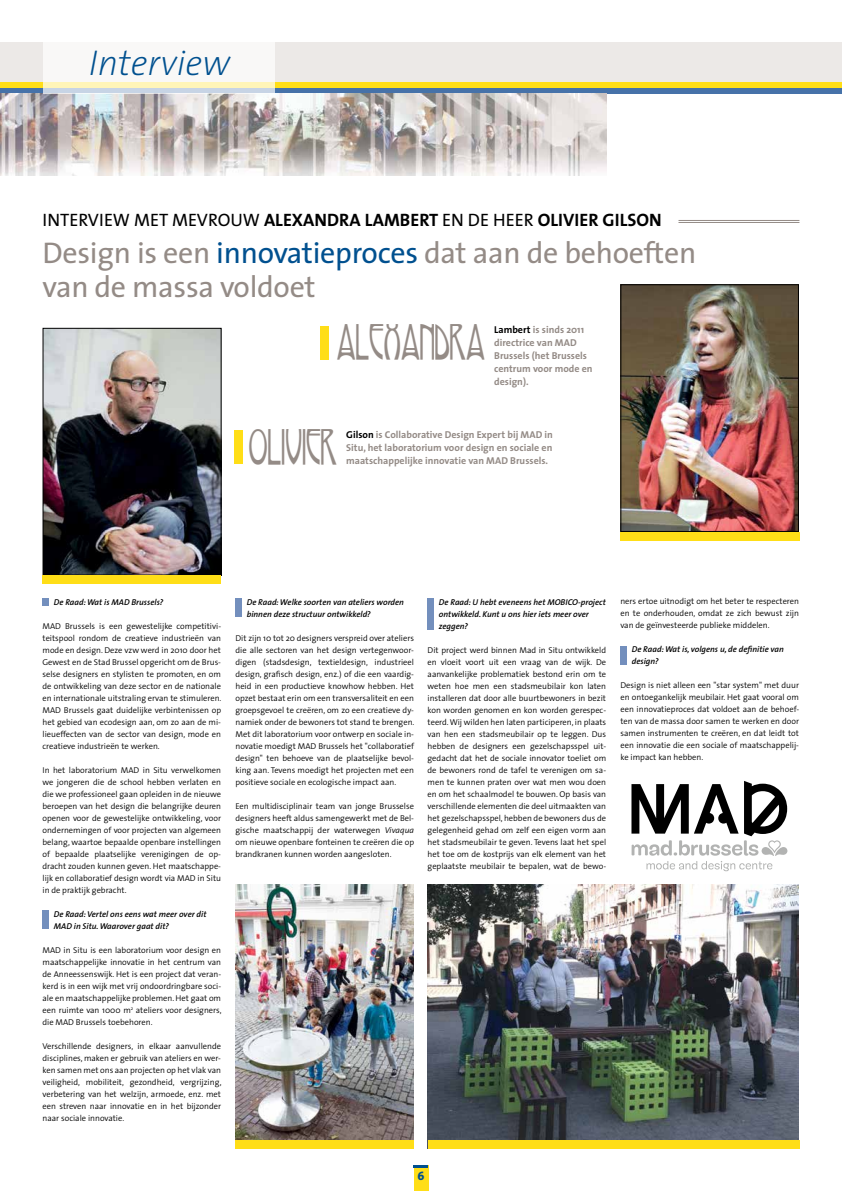
<style>
.page{position:relative;width:842px;height:1191px;background:#fff}
.page>*{position:absolute;margin:0;border:0;box-sizing:border-box;transform-origin:0 0}
.t1{font:41.4px "Rivanna";color:#948b86}
.t2{font:italic 200 36px "The Sans";color:#00508f}
.t3{font:30px/34px "The Sans";letter-spacing:-.01em;color:#948b86}
.t4{font:18px "The Sans";color:#000}
.t5{font:700 18px "The Sans";color:#000}
.t6{font:800 12px "The Sans";color:#00508f}
.t7{font:700 10px/13px "The Sans";color:#948b86}
.t8{font:300 8.5px/12px "The Sans";color:#000;text-align:justify}
.t9{font:italic 600 8.5px/12px "The Sans";color:#000}
.s1{font-weight:700}
.s2{color:#00508f}
.s3{color:#000}
.s4{font-style:italic}
</style>
<div class="page">
<div style="left:414px;top:1165px;width:14px;height:26px;background:#ffde17"></div>
<hr style="left:414px;top:1165px;width:14px;height:3px;background:#00508f">
<div style="left:0;top:43px;width:842px;height:51px;background:#ece9e7"></div>
<div style="left:0;top:88px;width:842px;height:6px;background:#4672a9"></div>
<div style="left:0;top:82px;width:842px;height:6px;background:#ffde17"></div>
<img style="left:0;top:94px;width:607px;height:81px">
<svg style="left:44px;top:43px;width:231px;height:51px;fill:#f9f8f7"></svg>
<hr style="left:678px;top:220px;width:121px;height:1px;background:#948b86">
<hr style="left:678px;top:222px;width:121px;height:1px;background:#948b86">
<div style="left:320px;top:326px;width:9px;height:33px;background:#ffde17"></div>
<img style="left:45px;top:330px;width:175px;height:243px">
<div style="left:43px;top:328px;width:179px;height:247px;border:1px solid #000"></div>
<div style="left:235px;top:598px;width:6px;height:19px;background:#738fbd"></div>
<img style="left:622px;top:286px;width:175px;height:244px">
<div style="left:620px;top:284px;width:179px;height:248px;border:1px solid #000"></div>
<div style="left:234px;top:430px;width:8px;height:33px;background:#ffde17"></div>
<img style="left:235px;top:884px;width:179px;height:256px">
<div style="left:235px;top:1140px;width:179px;height:8px;background:#ffde17"></div>
<img style="left:428px;top:884px;width:370px;height:256px">
<div style="left:428px;top:1140px;width:371px;height:8px;background:#ffde17"></div>
<svg style="left:631px;top:781px;width:156px;height:90px"></svg>
<div style="left:43px;top:598px;width:6px;height:7px;background:#738fbd"></div>
<div style="left:43px;top:910px;width:6px;height:19px;background:#738fbd"></div>
<div style="left:428px;top:598px;width:6px;height:31px;background:#738fbd"></div>
<div style="left:621px;top:645px;width:6px;height:19px;background:#738fbd"></div>
<div style="left:620px;top:532px;width:179px;height:8px;background:#ffde17"></div>
<div style="left:43px;top:575px;width:178px;height:9px;background:#ffde17"></div>
<h2 class="t2" style="left:89px;top:33px;width:143px">Interview</h2>
<h3 class="t4" style="left:43px;top:205px;width:37px">Intervie</h3>
<h3 class="t4" style="left:113px;top:205px;width:203px">w met mevrouw <span class="s1">Alexandra</span></h3>
<h3 class="t5" style="left:365px;top:205px;width:20px">Lambert</h3>
<h3 class="t4" style="left:442px;top:205px;width:62px">en de heer</h3>
<h3 class="t5" style="left:538px;top:205px;width:22px">Olivier</h3>
<h3 class="t5" style="left:603px;top:205px;width:23px">Gilson</h3>
<h3 class="t3" style="left:43px;top:235px;width:655px">Design is een <span class="s2">innovatieproces</span> dat aan de behoeften van de massa voldoet</h3>
<h1 class="t1" style="left:337px;top:319px;width:150px">ALEXANDRA</h1>
<p class="t7" style="left:494px;top:323px;width:100px"><span class="s3">Lambert</span> is sinds 2011 directrice van MAD<br>Brussels (het Brussels centrum voor mode en design).</p>
<h1 class="t1" style="left:249px;top:423px;width:90px">OLIVIER</h1>
<p class="t7" style="left:346px;top:427px;width:208px;text-align:justify"><span class="s3">Gilson</span> is Collaborative Design Expert bij MAD in Situ, het laboratorium voor design en sociale en maatschappelijke innovatie van MAD Brussels.</p>
<p class="t9" style="left:54px;top:595px;width:111px">De Raad: Wat is MAD Brussels?</p>
<p class="t8" style="left:42px;top:619px;width:180px">MAD Brussels is een gewestelijke competitivi&shy;teitspool rondom de creatieve industrieën van mode en design. Deze vzw werd in 2010 door het Gewest en de Stad Brussel opgericht om de Brus&shy;selse designers en stylisten te promoten, en om de ontwikkeling van deze sector en de nationale en internationale uitstraling ervan te stimuleren.<br>MAD Brussels gaat duidelijke verbintenissen op het gebied van ecodesign aan, om zo aan de mi&shy;lieueffecten van de sector van design, mode en creatieve industrieën te werken.</p>
<p class="t8" style="left:42px;top:763px;width:180px">In het laboratorium MAD in Situ verwelkomen we jongeren die de school hebben verlaten en die we professioneel gaan opleiden in de nieuwe beroepen van het design die belangrijke deuren openen voor de gewestelijke ontwikkeling, voor ondernemingen of voor projecten van algemeen belang, waartoe bepaalde openbare instellingen of bepaalde plaatselijke verenigingen de op&shy;dracht zouden kunnen geven. Het maatschappe&shy;lijk en collaboratief design wordt via MAD in Situ in de praktijk gebracht.</p>
<p class="t9" style="left:54px;top:907px;width:154px">De Raad: Vertel ons eens wat meer over dit<br>MAD in Situ. Waarover gaat dit?</p>
<p class="t8" style="left:43px;top:943px;width:181px">MAD in Situ is een laboratorium voor design en maatschappelijke innovatie in het centrum van de Anneessenswijk. Het is een project dat veran&shy;kerd is in een wijk met vrij ondoordringbare soci&shy;ale en maatschappelijke problemen. Het gaat om een ruimte van 1000 m<sup>2</sup> ateliers voor designers, die MAD Brussels toebehoren.</p>
<p class="t8" style="left:42px;top:1039px;width:180px">Verschillende designers, in elkaar aanvullende disciplines, maken er gebruik van ateliers en wer&shy;ken samen met ons aan projecten op het vlak van veiligheid, mobiliteit, gezondheid, vergrijzing, verbetering van het welzijn, armoede, enz. met een streven naar innovatie en in het bijzonder naar sociale innovatie.</p>
<p class="t9" style="left:247px;top:595px;width:159px">De Raad: Welke soorten van ateliers worden binnen deze structuur ontwikkeld?</p>
<p class="t8" style="left:235px;top:631px;width:180px">Dit zijn 10 tot 20 designers verspreid over ateliers die alle sectoren van het design vertegenwoor&shy;digen (stadsdesign, textieldesign, industrieel design, grafisch design, enz.) of die een vaardig&shy;heid in een productieve knowhow hebben. Het opzet bestaat erin om een transversaliteit en een groepsgevoel te creëren, om zo een creatieve dy&shy;namiek onder de bewoners tot stand te brengen.<br>Met dit laboratorium voor ontwerp en sociale in&shy;novatie moedigt MAD Brussels het "collaboratief design" ten behoeve van de plaatselijke bevol&shy;king aan. Tevens moedigt het projecten met een positieve sociale en ecologische impact aan.</p>
<p class="t8" style="left:235px;top:799px;width:180px">Een multidisciplinair team van jonge Brusselse designers heeft aldus samengewerkt met de Bel&shy;gische maatschappij der waterwegen <span class="s4">Vivaqua </span>om nieuwe openbare fonteinen te creëren die op brandkranen kunnen worden aangesloten.</p>
<p class="t9" style="left:439px;top:595px;width:168px">De Raad: U hebt eveneens het MOBICO-project ontwikkeld. Kunt u ons hier iets meer over zeggen?</p>
<p class="t8" style="left:428px;top:643px;width:180px">Dit project werd binnen Mad in Situ ontwikkeld en vloeit voort uit een vraag van de wijk. De aanvankelijke problematiek bestond erin om te weten hoe men een stadsmeubilair kon laten installeren dat door alle buurtbewoners in bezit kon worden genomen en kon worden gerespec&shy;teerd.Wij wilden hen laten participeren, in plaats van hen een stadsmeubilair op te leggen. Dus hebben de designers een gezelschapsspel uit&shy;gedacht dat het de sociale innovator toeliet om de bewoners rond de tafel te verenigen om sa&shy;men te kunnen praten over wat men wou doen en om het schaalmodel te bouwen. Op basis van verschillende elementen die deel uitmaakten van het gezelschapsspel, hebben de bewoners dus de gelegenheid gehad om zelf een eigen vorm aan het stadsmeubilair te geven. Tevens laat het spel het toe om de kostprijs van elk element van het geplaatste meubilair te bepalen, wat de bewo-</p>
<p class="t8" style="left:620px;top:595px;width:180px">ners ertoe uitnodigt om het beter te respecteren en te onderhouden, omdat ze zich bewust zijn van de geïnvesteerde publieke middelen.</p>
<p class="t9" style="left:632px;top:643px;width:154px">De Raad: Wat is, volgens u, de definitie van design?</p>
<p class="t8" style="left:620px;top:679px;width:180px">Design is niet alleen een "star system" met duur en ontoegankelijk meubilair. Het gaat vooral om een innovatieproces dat voldoet aan de behoef&shy;ten van de massa door samen te werken en door samen instrumenten te creëren, en dat leidt tot een innovatie die een sociale of maatschappelij&shy;ke impact kan hebben.</p>
<h3 class="t6" style="left:417px;top:1166px;width:8px">6</h3>
</div>
